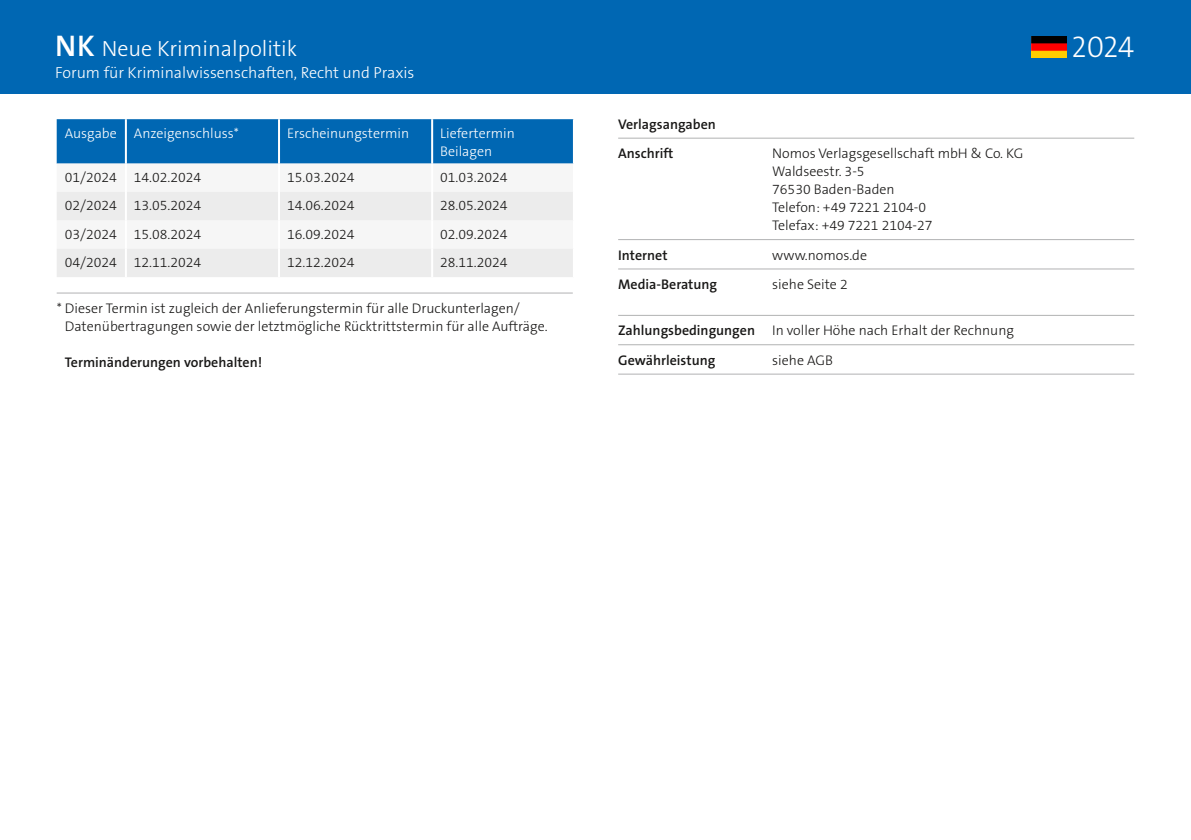
<style>
.page{position:relative;width:1191px;height:840px;background:#fff}
.page>*{position:absolute;margin:0;border:0;box-sizing:border-box;transform-origin:0 0}
.t1{font:300 30px "The Sans Os F";color:#fff}
.t2{font:300 22px "The Sans Os F";color:#fff}
.t3{font:300 16px "The Sans Os F";color:#fff}
.t4{font:300 14px/18px "The Sans Os F";color:#181716}
.t5{font:600 14px/29.4px "The Sans Os F";color:#181716}
.t6{font:300 14px/18px "The Sans Os F";color:#fff}
.s1{font-weight:600;font-size:30px}
.s2{font-weight:300}
</style>
<div class="page">
<div style="left:0;top:0;width:1191px;height:94px;background:#0067b3"></div>
<img style="left:1031px;top:36px;width:36px;height:21px">
<hr style="left:618px;top:138px;width:516px;height:1px;background:#b1b2b3">
<hr style="left:618px;top:239px;width:516px;height:1px;background:#b1b2b3">
<hr style="left:618px;top:268px;width:516px;height:1px;background:#b1b2b3">
<hr style="left:618px;top:315px;width:516px;height:1px;background:#b1b2b3">
<hr style="left:618px;top:344px;width:516px;height:1px;background:#b1b2b3">
<hr style="left:618px;top:373px;width:516px;height:1px;background:#b1b2b3">
<div style="left:57px;top:119px;width:516px;height:44px;background:#0067b3"></div>
<svg style="left:57px;top:163px;width:516px;height:1px"></svg>
<svg style="left:57px;top:192px;width:516px;height:85px;fill:#ececec"></svg>
<hr style="left:125px;top:119px;width:2px;height:44px;background:#fff">
<hr style="left:125px;top:163px;width:2px;height:29px;background:#fff">
<hr style="left:125px;top:192px;width:2px;height:28px;background:#fff">
<hr style="left:125px;top:220px;width:2px;height:28px;background:#fff">
<hr style="left:125px;top:248px;width:2px;height:29px;background:#fff">
<hr style="left:278px;top:119px;width:2px;height:44px;background:#fff">
<hr style="left:431px;top:119px;width:2px;height:44px;background:#fff">
<hr style="left:278px;top:163px;width:2px;height:29px;background:#fff">
<hr style="left:431px;top:163px;width:2px;height:29px;background:#fff">
<hr style="left:278px;top:192px;width:2px;height:28px;background:#fff">
<hr style="left:431px;top:192px;width:2px;height:28px;background:#fff">
<hr style="left:278px;top:220px;width:2px;height:28px;background:#fff">
<hr style="left:431px;top:220px;width:2px;height:28px;background:#fff">
<hr style="left:278px;top:248px;width:2px;height:29px;background:#fff">
<hr style="left:431px;top:248px;width:2px;height:29px;background:#fff">
<hr style="left:57px;top:292px;width:516px;height:1px;background:#b1b2b3">
<h2 class="t2" style="left:55px;top:35px;width:243px"><span class="s1">NK</span> Neue Kriminalpolitik</h2>
<p class="t3" style="left:55px;top:63px;width:361px">Forum für Kriminalwissenschaften, Recht und Praxis</p>
<p class="t6" style="left:65px;top:124px;width:176px">Ausgabe Anzeigenschluss*</p>
<p class="t6" style="left:287px;top:124px;width:124px">Erscheinungstermin</p>
<p class="t6" style="left:440px;top:124px;width:76px">Liefertermin<br>Beilagen</p>
<p class="t4" style="left:65px;top:168px;width:138px">01/2024 14.02.2024</p>
<p class="t4" style="left:287px;top:168px;width:69px">15.03.2024</p>
<p class="t4" style="left:440px;top:168px;width:69px">01.03.2024</p>
<p class="t4" style="left:65px;top:197px;width:138px">02/2024 13.05.2024</p>
<p class="t4" style="left:287px;top:197px;width:69px">14.06.2024</p>
<p class="t4" style="left:440px;top:197px;width:69px">28.05.2024</p>
<p class="t4" style="left:65px;top:225px;width:138px">03/2024 15.08.2024</p>
<p class="t4" style="left:287px;top:225px;width:69px">16.09.2024</p>
<p class="t4" style="left:440px;top:225px;width:69px">02.09.2024</p>
<p class="t4" style="left:65px;top:253px;width:138px">04/2024 12.11.2024</p>
<p class="t4" style="left:287px;top:253px;width:69px">12.12.2024</p>
<p class="t4" style="left:440px;top:253px;width:69px">28.11.2024</p>
<p class="t4" style="left:65px;top:299px;width:484px;text-indent:-8px">* Dieser Termin ist zugleich der Anlieferungstermin für alle Druckunterlagen/<br>Datenübertragungen sowie der letztmögliche Rücktrittstermin für alle Aufträge.</p>
<p class="t5" style="left:65px;top:347px;width:199px">Terminänderungen vorbehalten!</p>
<p class="t5" style="left:618px;top:109px;width:99px">Verlagsangaben<br>Anschrift</p>
<p class="t4" style="left:772px;top:144px;width:253px">Nomos Verlagsgesellschaft mbH &amp; Co. KG<br>Waldseestr. 3-5<br>76530 Baden-Baden<br>Telefon: +49 7221 2104-0<br>Telefax: +49 7221 2104-27</p>
<p class="t5" style="left:618px;top:240px;width:51px">Internet</p>
<p class="t4" style="left:772px;top:246px;width:96px">www.nomos.de</p>
<p class="t5" style="left:618px;top:269px;width:100px">Media-Beratung</p>
<p class="t4" style="left:772px;top:275px;width:77px">siehe Seite 2</p>
<p class="t5" style="left:618px;top:316px;width:397px">Zahlungsbedingungen <span class="s2">In voller Höhe nach Erhalt der Rechnung<br></span>Gewährleistung</p>
<p class="t4" style="left:772px;top:351px;width:62px">siehe AGB</p>
<h1 class="t1" style="left:1071px;top:27px;width:64px">2024</h1>
</div>
